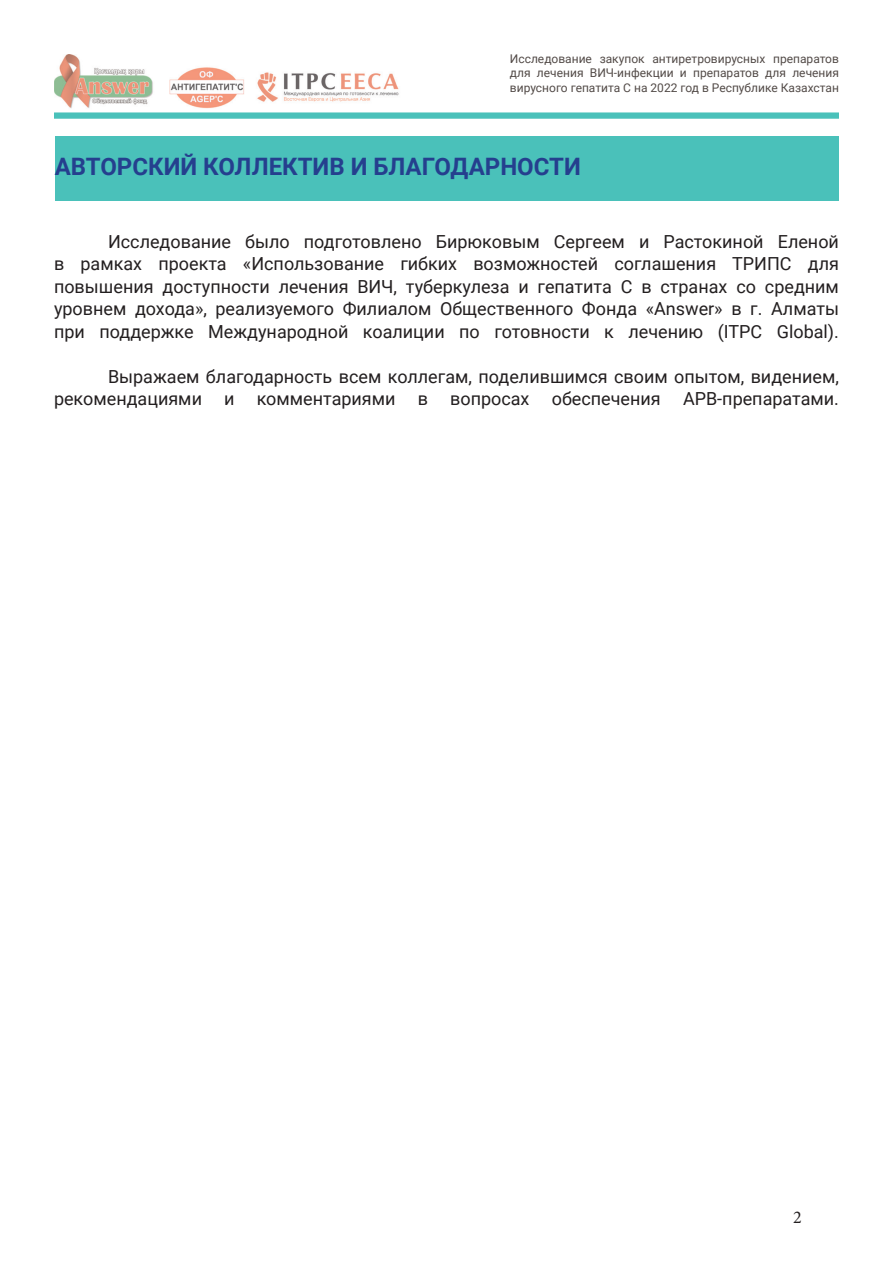
<style>
.page{position:relative;width:893px;height:1263px;background:#fff}
.page>*{position:absolute;margin:0;border:0;box-sizing:border-box;transform-origin:0 0}
.t1{font:700 24px "Roboto";color:#253f8e}
.t2{font:18px/22.5px "Roboto";color:#231f20;text-align:justify}
.t3{font:18px "Minion Pro";color:#231f20}
.t4{font:12px/14.4px "Roboto";color:#524a47;text-align:justify}
</style>
<div class="page">
<svg style="left:54px;top:112px;width:785px;height:7px;background:#5dc7c1"></svg>
<img style="left:54px;top:54px;width:345px;height:55px">
<div style="left:55px;top:136px;width:783px;height:65px;background:#4ac1ba"></div>
<p class="t4" style="left:510px;top:51px;width:331px">Исследование закупок антиретровирусных препаратов для лечения ВИЧ-инфекции и препаратов для лечения вирусного гепатита С на 2022 год в Республике Казахстан</p>
<p class="t1" style="left:55px;top:150px;width:528px">АВТОРСКИЙ КОЛЛЕКТИВ И БЛАГОДАРНОСТИ</p>
<p class="t2" style="left:54px;top:230px;width:786px;text-indent:54px">Исследование было подготовлено Бирюковым Сергеем и Растокиной Еленой в рамках проекта «Использование гибких возможностей соглашения ТРИПС для повышения доступности лечения ВИЧ, туберкулеза и гепатита C в странах со средним уровнем дохода», реализуемого Филиалом Общественного Фонда «Answer» в г. Алматы при поддержке Международной коалиции по готовности к лечению (ITPC Global).</p>
<p class="t2" style="left:54px;top:365px;width:786px;text-align:right">Выражаем благодарность всем коллегам, поделившимся своим опытом, видением, рекомендациями и комментариями в вопросах обеспечения АРВ-препаратами.</p>
<p class="t3" style="left:793px;top:1205px;width:10px">2</p>
</div>
